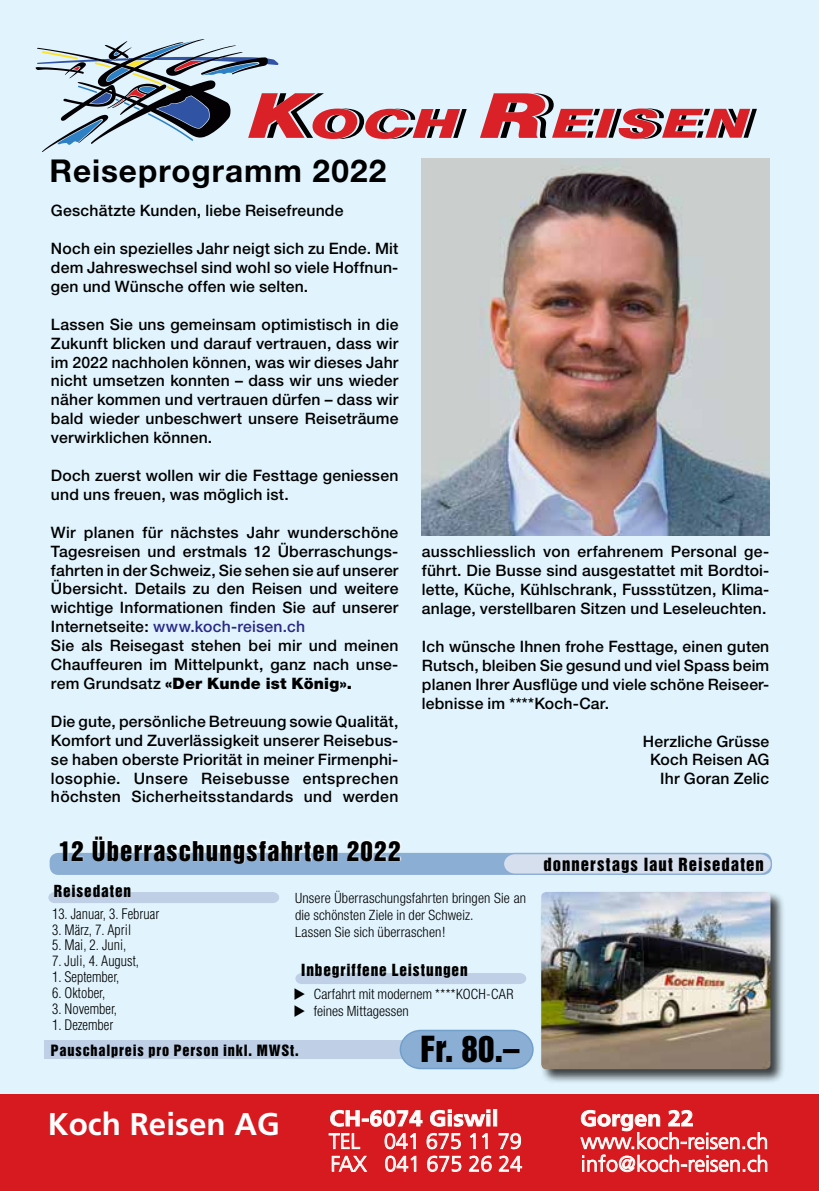
<style>
.page{position:relative;width:819px;height:1191px;background:#e1f4fd}
.page>*{position:absolute;margin:0;border:0;box-sizing:border-box;transform-origin:0 0}
.t1{font:32.9px "Helvetica Inserat";color:#000}
.t2{font:700 31.5px "Helvetica Neue";letter-spacing:.03em;color:#000}
.t3{font:700 31.32px "Ascom Frutiger";color:#fff}
.t4{font:24.85px "Helvetica Inserat";letter-spacing:.045em;color:#000}
.t5{font:700 21.88px "Ascom Frutiger";letter-spacing:.01em;color:#fff;scale:1.07 1}
.t6{font:700 21.88px "Ascom Frutiger";letter-spacing:.01em;color:#fff;scale:1.05 1}
.t7{font:300 21.53px/22.8px "Ascom Frutiger";color:#fff}
.t8{font:16.62px "Helvetica Inserat";letter-spacing:.065em;color:#000}
.t9{font:500 15.75px/18.9px "Helvetica Neue";letter-spacing:.015em;color:#000;text-align:justify}
.t10{font:15.22px "Helvetica Inserat";letter-spacing:.055em;color:#000}
.t11{font:300 condensed 14.17px/17px "Helvetica Neue";letter-spacing:.005em;color:#000}
.t12{font:300 condensed 14.17px "Helvetica";color:#000}
.t13{font:14.17px "Helvetica Inserat";letter-spacing:.06em;color:#000}
.s1{color:#2a2a86}
.s2{font-weight:900}
</style>
<div class="page">
<img style="left:422px;top:159px;width:347px;height:377px">
<div style="left:0;top:1094px;width:819px;height:97px;background:#d71920"></div>
<svg style="left:329px;top:1133px;width:191px;height:16px"></svg>
<svg style="left:332px;top:1156px;width:190px;height:15px"></svg>
<svg style="left:580px;top:1110px;width:187px;height:61px"></svg>
<svg style="left:330px;top:1110px;width:92px;height:16px"></svg>
<svg style="left:430px;top:1109px;width:60px;height:17px"></svg>
<div style="left:493px;top:1109px;width:4px;height:17px;border:1px solid #fffffb"></div>
<svg style="left:36px;top:39px;width:430px;height:113px"></svg>
<svg style="left:480px;top:93px;width:276px;height:46px"></svg>
<div style="left:539px;top:890px;width:247px;height:194px;background:#000;opacity:.75"></div>
<img style="left:541px;top:892px;width:229px;height:177px">
<div style="left:48px;top:892px;width:231px;height:11px;background:#bfd0e6"></div>
<div style="left:44px;top:1040px;width:481px;height:18px;background:#bfd0e6"></div>
<svg style="left:399px;top:1029px;width:135px;height:41px;background:#92b4d7"></svg>
<div style="left:50px;top:853px;width:721px;height:22px;background:#8baed4;border-radius:9px"></div>
<svg style="left:502px;top:852px;width:270px;height:23px;background:#cad8ea"></svg>
<svg style="left:61px;top:835px;width:341px;height:29px"></svg>
<div style="left:295px;top:973px;width:231px;height:11px;background:#bfd0e6"></div>
<h2 class="t2" style="left:50px;top:151px;width:338px">Reiseprogramm 2022</h2>
<p class="t9" style="left:51px;top:201px;width:294px">Geschätzte Kunden, liebe Reisefreunde</p>
<p class="t9" style="left:51px;top:239px;width:349px">Noch ein spezielles Jahr neigt sich zu Ende. Mit dem Jahreswechsel sind wohl so viele Hoffnun&shy;gen und Wünsche offen wie selten.</p>
<p class="t9" style="left:51px;top:314px;width:349px">Lassen Sie uns gemeinsam optimistisch in die Zukunft blicken und darauf vertrauen, dass wir im 2022 nachholen können, was wir dieses Jahr nicht umsetzen konnten – dass wir uns wieder näher kommen und vertrauen dürfen – dass wir bald wieder unbeschwert unsere Reiseträume verwirklichen können.</p>
<p class="t9" style="left:51px;top:466px;width:349px">Doch zuerst wollen wir die Festtage geniessen und uns freuen, was möglich ist.</p>
<p class="t9" style="left:51px;top:522px;width:349px;text-align:left">Wir planen für nächstes Jahr wunderschöne Tagesreisen und erstmals 12 Überraschungs&shy;fahrten in der Schweiz, Sie sehen sie auf unserer Übersicht. Details zu den Reisen und weitere wichtige Informationen finden Sie auf unserer Internetseite: <span class="s1">www.koch-reisen.ch<br></span>Sie als Reisegast stehen bei mir und meinen Chauffeuren im Mittelpunkt, ganz nach unse&shy;rem Grundsatz <span class="s2">«Der Kunde ist König».</span></p>
<p class="t9" style="left:51px;top:711px;width:349px">Die gute, persönliche Betreuung sowie Qualität, Komfort und Zuverlässigkeit unserer Reisebus&shy;se haben oberste Priorität in meiner Firmenphi&shy;losophie. Unsere Reisebusse entsprechen höchsten Sicherheitsstandards und werden</p>
<h3 class="t4" style="left:59px;top:836px;width:343px">12 Überraschungsfahrten 2022</h3>
<p class="t9" style="left:422px;top:542px;width:349px">ausschliesslich von erfahrenem Personal ge&shy;führt. Die Busse sind ausgestattet mit Bordtoi&shy;lette, Küche, Kühlschrank, Fussstützen, Klima&shy;anlage, verstellbaren Sitzen und Leseleuchten.</p>
<p class="t9" style="left:422px;top:637px;width:349px">Ich wünsche Ihnen frohe Festtage, einen guten Rutsch, bleiben Sie gesund und viel Spass beim planen Ihrer Ausflüge und viele schöne Reiseer&shy;lebnisse im ****Koch-Car.</p>
<p class="t9" style="left:642px;top:731px;width:128px;text-align:right">Herzliche Grüsse<br>Koch Reisen AG<br>Ihr Goran Zelic</p>
<p class="t8" style="left:543px;top:854px;width:222px">donnerstags laut Reisedaten</p>
<p class="t10" style="left:54px;top:882px;width:79px">Reisedaten</p>
<p class="t11" style="left:295px;top:889px;width:233px">Unsere Überraschungsfahrten bringen Sie an die schönsten Ziele in der Schweiz.<br>Lassen Sie sich überraschen!</p>
<p class="t12" style="left:52px;top:904px;width:109px">13. Januar, 3. Februar</p>
<p class="t12" style="left:52px;top:920px;width:81px">3. März, 7. April</p>
<p class="t12" style="left:52px;top:936px;width:76px">5. Mai, 2. Juni,</p>
<p class="t12" style="left:52px;top:952px;width:88px">7. Juli, 4. August,</p>
<p class="t12" style="left:52px;top:968px;width:69px">1. September,</p>
<p class="t12" style="left:52px;top:984px;width:55px">6. Oktober,</p>
<p class="t12" style="left:52px;top:1000px;width:67px">3. November,</p>
<p class="t12" style="left:52px;top:1016px;width:63px">1. Dezember</p>
<p class="t10" style="left:301px;top:961px;width:168px">Inbegriffene Leistungen</p>
<p class="t11" style="left:314px;top:985px;width:201px">Carfahrt mit modernem ****KOCH-CAR feines Mittagessen</p>
<p class="t13" style="left:51px;top:1041px;width:249px">Pauschalpreis pro Person inkl. MWSt.</p>
<h1 class="t1" style="left:420px;top:1029px;width:101px">Fr. 80.–</h1>
<h3 class="t3" style="left:48px;top:1105px;width:233px">Koch Reisen AG</h3>
<h3 class="t5" style="left:329px;top:1105px;width:159px">CH-6074 Giswil</h3>
<h3 class="t6" style="left:580px;top:1105px;width:109px">Gorgen 22</h3>
<h3 class="t7" style="left:580px;top:1130px;width:189px">www.koch-reisen.ch info@koch-reisen.ch</h3>
<h3 class="t7" style="left:329px;top:1130px;width:195px">TEL 041 675 11 79<br>FAX 041 675 26 24</h3>
</div>
